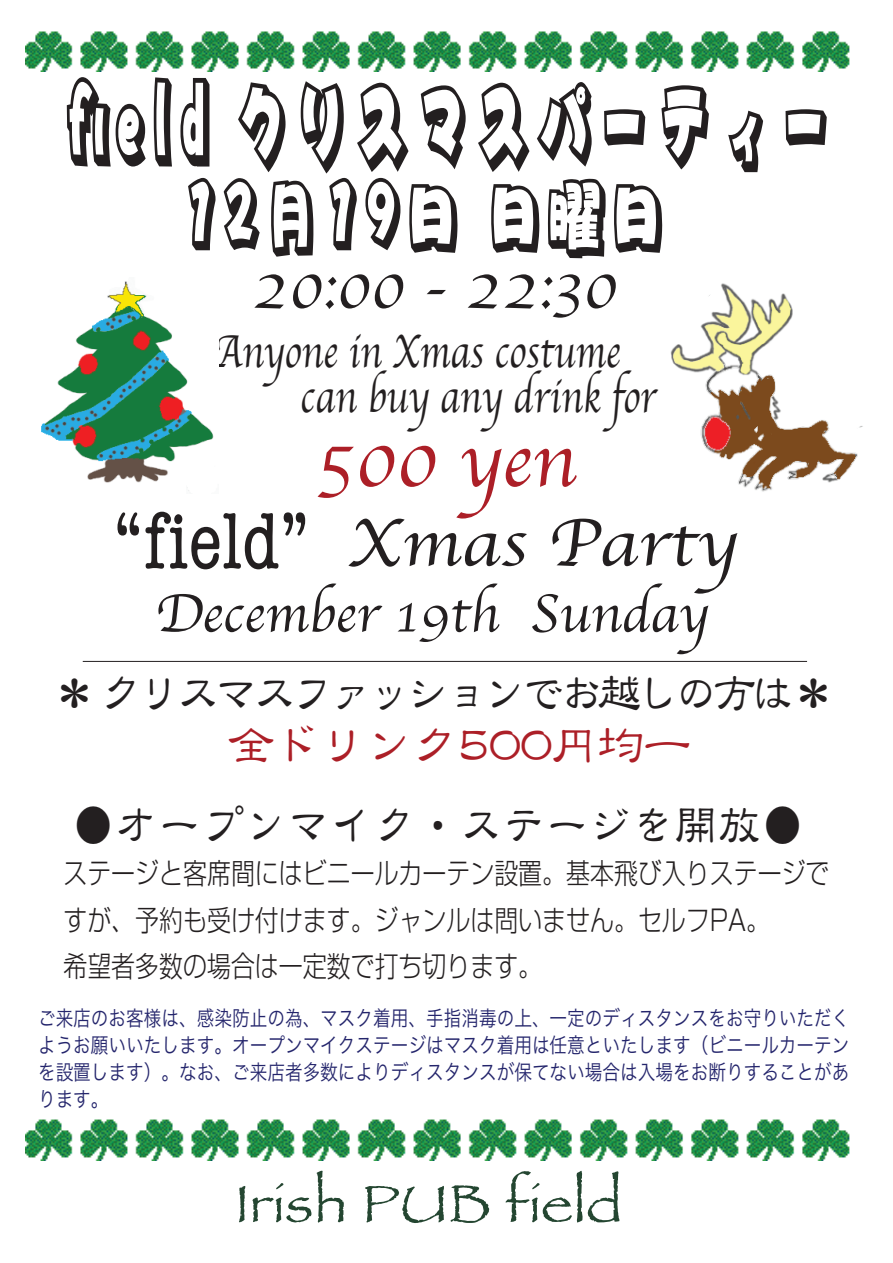
<style>
.page{position:relative;width:893px;height:1263px;background:#fff}
.page>*{position:absolute;margin:0;border:0;box-sizing:border-box;transform-origin:0 0}
.t1{font:108px "DC Ai Shadow Std W5";color:#231f20;scale:.56 1}
.t2{font:87.75px "DC Ai Shadow Std W5";color:#231f20;scale:.7 1}
.t3{font:79.5px "Apple Chancery";color:#ac1f27}
.t4{font:69px "Apple Chancery";color:#231f20;scale:1.1 1}
.t5{font:66px "Apple Chancery";color:#231f20}
.t6{font:55.5px "Apple Chancery";color:#231f20}
.t7{font:54px "Papyrus";color:#244631;scale:1.11 1}
.t8{font:49.5px "DF Lei Sho SB MP RKSJ H";letter-spacing:-.14em;color:#231f20}
.t9{font:49.5px "DF Lei Sho Std W5";color:#231f20;scale:.87 1}
.t10{font:49.5px "DF Lei Sho SB MP RKSJ H";letter-spacing:-.07em;color:#ac1f27}
.t11{font:48.45px/45px "Apple Chancery";color:#231f20;scale:.8 1}
.t12{font:300 28.5px/46.5px "Shin Go";color:#231f20;scale:.84 1}
.t13{font:21px/27px "Hira Kaku Pro W3";color:#24256c;text-align:justify;scale:.84 1}
.s1{font-size:135px}
.s2{font-size:109.65px}
.s3{font-family:"American Typewriter";font-stretch:condensed;font-size:82.5px}
</style>
<div class="page">
<img style="left:25px;top:31px;width:825px;height:40px">
<img style="left:25px;top:1119px;width:825px;height:41px">
<hr style="left:83px;top:661px;width:724px;height:1px;background:#231f20">
<img style="left:41px;top:281px;width:173px;height:210px">
<img style="left:670px;top:283px;width:193px;height:209px">
<h1 class="t1" style="left:63px;top:69px;width:1382px"><span class="s1">field</span> クリスマスパーティー</h1>
<h2 class="t2" style="left:182px;top:171px;width:697px"><span class="s2">12</span>月<span class="s2">19</span>日 日曜日</h2>
<h3 class="t5" style="left:252px;top:234px;width:367px">20:00 - 22:30</h3>
<h3 class="t11" style="left:300px;top:329px;width:446px;text-indent:-86px">Anyone in Xmas costume can buy any drink for</h3>
<h3 class="t3" style="left:316px;top:397px;width:261px">500 yen</h3>
<h3 class="t4" style="left:113px;top:488px;width:569px"><span class="s3">“field”</span> Xmas Party</h3>
<h3 class="t6" style="left:155px;top:569px;width:555px">December 19th Sunday</h3>
<h3 class="t8" style="left:50px;top:668px;width:790px">＊クリスマスファッションでお越しの方は＊</h3>
<h3 class="t10" style="left:226px;top:721px;width:467px">全ドリンク500円均一</h3>
<h3 class="t9" style="left:72px;top:798px;width:843px">●オープンマイク・ステージを開放●</h3>
<h3 class="t12" style="left:63px;top:849px;width:913px">ステージと客席間にはビニールカーテン設置。基本飛び入りステージですが、予約も受け付けます。ジャンルは問いません。セルフPA。<br>希望者多数の場合は一定数で打ち切ります。</h3>
<p class="t13" style="left:38px;top:1003px;width:968px">ご来店のお客様は、感染防止の為、マスク着用、手指消毒の上、一定のディスタンスをお守りいただくようお願いいたします。オープンマイクステージはマスク着用は任意といたします（ビニールカーテンを設置します）。なお、ご来店者多数によりディスタンスが保てない場合は入場をお断りすることがあります。</p>
<h3 class="t7" style="left:235px;top:1171px;width:351px">Irish PUB field</h3>
</div>
